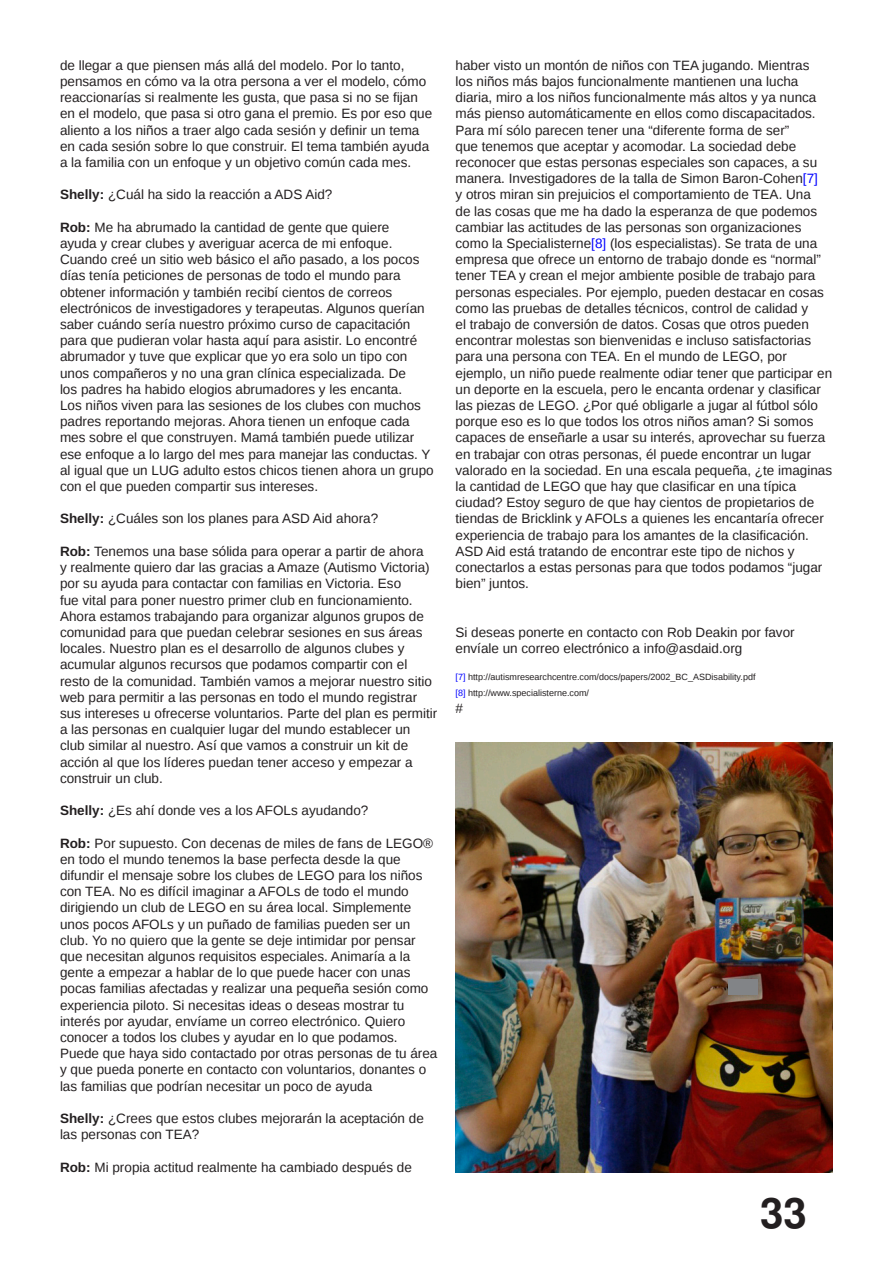
<style>
.page{position:relative;width:893px;height:1263px;background:#fff}
.page>*{position:absolute;margin:0;border:0;box-sizing:border-box;transform-origin:0 0}
.t1{font:700 42px "Free Sans";color:#231f20}
.t2{font:13.5px/16.2px "Liberation Sans";color:#231f20}
.t3{font:9px/16.2px "Liberation Sans";color:#231f20}
.s1{font-weight:700}
.s2{color:#00f}
</style>
<div class="page">
<img style="left:455px;top:742px;width:378px;height:431px">
<div style="left:729px;top:979px;width:29px;height:16px;background:#828487"></div>
<p class="t2" style="left:60px;top:57px;width:374px">de llegar a que piensen más allá del modelo. Por lo tanto, pensamos en cómo va la otra persona a ver el modelo, cómo reaccionarías si realmente les gusta, que pasa si no se fijan en el modelo, que pasa si otro gana el premio. Es por eso que aliento a los niños a traer algo cada sesión y definir un tema en cada sesión sobre lo que construir. El tema también ayuda a la familia con un enfoque y un objetivo común cada mes.</p>
<p class="t2" style="left:60px;top:187px;width:274px"><span class="s1">Shelly:</span> ¿Cuál ha sido la reacción a ADS Aid?</p>
<p class="t2" style="left:60px;top:219px;width:375px"><span class="s1">Rob:</span> Me ha abrumado la cantidad de gente que quiere<br>ayuda y crear clubes y averiguar acerca de mi enfoque.<br>Cuando creé un sitio web básico el año pasado, a los pocos días tenía peticiones de personas de todo el mundo para obtener información y también recibí cientos de correos electrónicos de investigadores y terapeutas. Algunos querían saber cuándo sería nuestro próximo curso de capacitación para que pudieran volar hasta aquí para asistir. Lo encontré abrumador y tuve que explicar que yo era solo un tipo con unos compañeros y no una gran clínica especializada. De<br>los padres ha habido elogios abrumadores y les encanta.<br>Los niños viven para las sesiones de los clubes con muchos padres reportando mejoras. Ahora tienen un enfoque cada mes sobre el que construyen. Mamá también puede utilizar ese enfoque a lo largo del mes para manejar las conductas. Y al igual que un LUG adulto estos chicos tienen ahora un grupo con el que pueden compartir sus intereses.</p>
<p class="t2" style="left:60px;top:511px;width:320px"><span class="s1">Shelly:</span> ¿Cuáles son los planes para ASD Aid ahora?</p>
<p class="t2" style="left:60px;top:543px;width:379px"><span class="s1">Rob:</span> Tenemos una base sólida para operar a partir de ahora<br>y realmente quiero dar las gracias a Amaze (Autismo Victoria) por su ayuda para contactar con familias en Victoria. Eso<br>fue vital para poner nuestro primer club en funcionamiento.<br>Ahora estamos trabajando para organizar algunos grupos de comunidad para que puedan celebrar sesiones en sus áreas locales. Nuestro plan es el desarrollo de algunos clubes y acumular algunos recursos que podamos compartir con el resto de la comunidad. También vamos a mejorar nuestro sitio web para permitir a las personas en todo el mundo registrar sus intereses u ofrecerse voluntarios. Parte del plan es permitir a las personas en cualquier lugar del mundo establecer un club similar al nuestro. Así que vamos a construir un kit de acción al que los líderes puedan tener acceso y empezar a construir un club.</p>
<p class="t2" style="left:60px;top:802px;width:310px"><span class="s1">Shelly:</span> ¿Es ahí donde ves a los AFOLs ayudando?</p>
<p class="t2" style="left:60px;top:835px;width:379px"><span class="s1">Rob:</span> Por supuesto. Con decenas de miles de fans de LEGO® en todo el mundo tenemos la base perfecta desde la que difundir el mensaje sobre los clubes de LEGO para los niños con TEA. No es difícil imaginar a AFOLs de todo el mundo dirigiendo un club de LEGO en su área local. Simplemente unos pocos AFOLs y un puñado de familias pueden ser un club. Yo no quiero que la gente se deje intimidar por pensar que necesitan algunos requisitos especiales. Animaría a la gente a empezar a hablar de lo que puede hacer con unas pocas familias afectadas y realizar una pequeña sesión como experiencia piloto. Si necesitas ideas o deseas mostrar tu interés por ayudar, envíame un correo electrónico. Quiero conocer a todos los clubes y ayudar en lo que podamos.<br>Puede que haya sido contactado por otras personas de tu área y que pueda ponerte en contacto con voluntarios, donantes o las familias que podrían necesitar un poco de ayuda</p>
<p class="t2" style="left:60px;top:1110px;width:365px"><span class="s1">Shelly:</span> ¿Crees que estos clubes mejorarán la aceptación de las personas con TEA?</p>
<p class="t2" style="left:60px;top:1159px;width:353px"><span class="s1">Rob:</span> Mi propia actitud realmente ha cambiado después de</p>
<p class="t2" style="left:455px;top:57px;width:378px">haber visto un montón de niños con TEA jugando. Mientras<br>los niños más bajos funcionalmente mantienen una lucha diaria, miro a los niños funcionalmente más altos y ya nunca más pienso automáticamente en ellos como discapacitados.<br>Para mí sólo parecen tener una “diferente forma de ser”<br>que tenemos que aceptar y acomodar. La sociedad debe reconocer que estas personas especiales son capaces, a su manera. Investigadores de la talla de Simon Baron-Cohen<span class="s2">[7]<br></span>y otros miran sin prejuicios el comportamiento de TEA. Una<br>de las cosas que me ha dado la esperanza de que podemos cambiar las actitudes de las personas son organizaciones como la Specialisterne<span class="s2">[8]</span> (los especialistas). Se trata de una empresa que ofrece un entorno de trabajo donde es “normal” tener TEA y crean el mejor ambiente posible de trabajo para personas especiales. Por ejemplo, pueden destacar en cosas como las pruebas de detalles técnicos, control de calidad y<br>el trabajo de conversión de datos. Cosas que otros pueden encontrar molestas son bienvenidas e incluso satisfactorias para una persona con TEA. En el mundo de LEGO, por ejemplo, un niño puede realmente odiar tener que participar en un deporte en la escuela, pero le encanta ordenar y clasificar las piezas de LEGO. ¿Por qué obligarle a jugar al fútbol sólo porque eso es lo que todos los otros niños aman? Si somos capaces de enseñarle a usar su interés, aprovechar su fuerza en trabajar con otras personas, él puede encontrar un lugar valorado en la sociedad. En una escala pequeña, ¿te imaginas la cantidad de LEGO que hay que clasificar en una típica ciudad? Estoy seguro de que hay cientos de propietarios de tiendas de Bricklink y AFOLs a quienes les encantaría ofrecer experiencia de trabajo para los amantes de la clasificación.<br>ASD Aid está tratando de encontrar este tipo de nichos y conectarlos a estas personas para que todos podamos “jugar bien” juntos.</p>
<p class="t2" style="left:455px;top:624px;width:341px">Si deseas ponerte en contacto con Rob Deakin por favor envíale un correo electrónico a info@asdaid.org</p>
<p class="t3" style="left:455px;top:669px;width:301px"><span class="s2">[7]</span> http://autismresearchcentre.com/docs/papers/2002_BC_ASDisability.pdf <span class="s2">[8]</span> http://www.specialisterne.com/</p>
<p class="t2" style="left:455px;top:700px;width:9px">#</p>
<h1 class="t1" style="left:760px;top:1194px;width:48px">33</h1>
</div>
